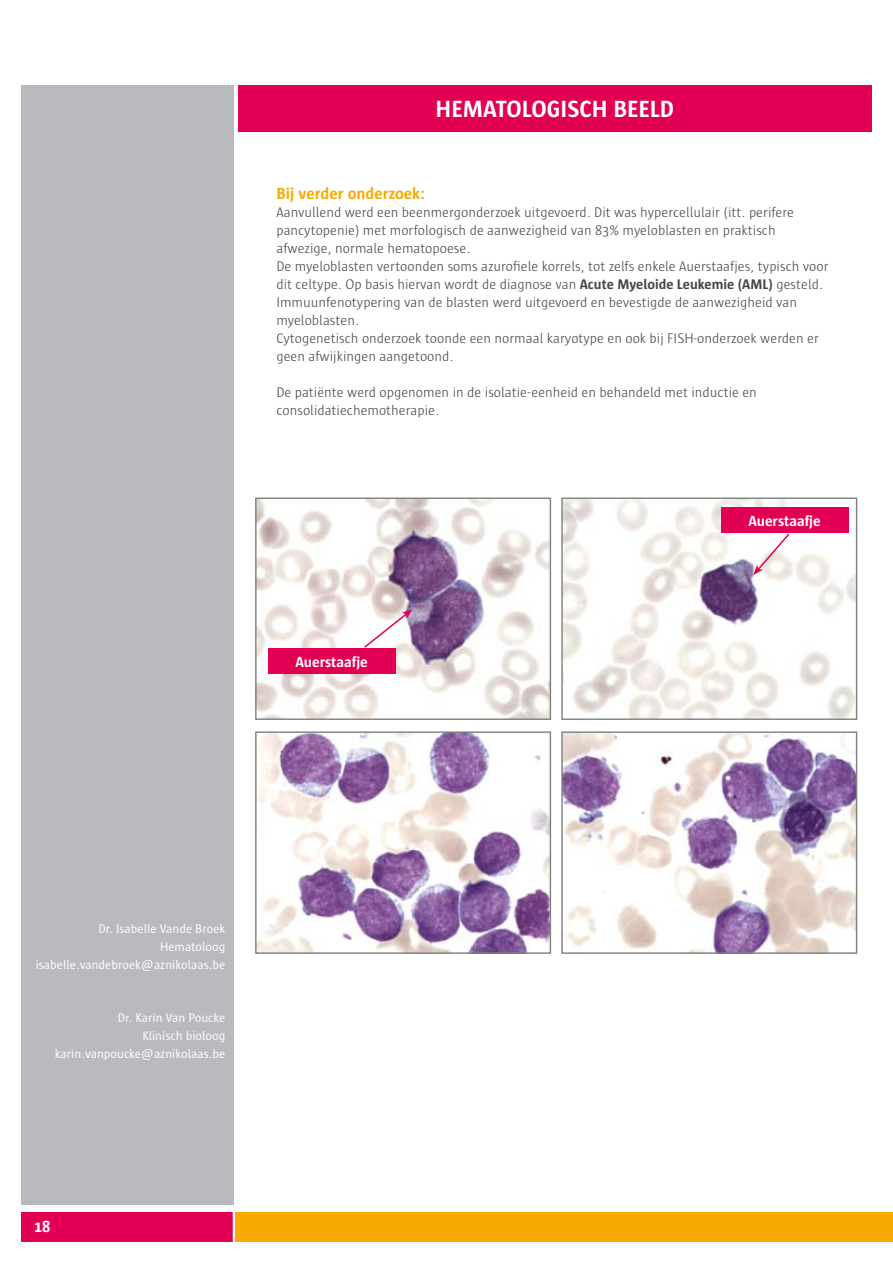
<style>
.page{position:relative;width:893px;height:1263px;background:#fff}
.page>*{position:absolute;margin:0;border:0;box-sizing:border-box;transform-origin:0 0}
.t1{font:700 24px "Sun";color:#fff}
.t2{font:700 16.5px "Sun";color:#f7aa00}
.t3{font:700 16.5px "Sun";color:#fff}
.t4{font:700 15px "Sun";color:#fff}
.t5{font:300 14.25px/18px "Sun";color:#454347}
.t6{font:12.75px/18px "Sun";color:#fff;text-align:right}
.s1{font-weight:700}
</style>
<div class="page">
<div style="left:21px;top:1212px;width:213px;height:30px;background:#e10053"></div>
<div style="left:234px;top:1212px;width:659px;height:30px;background:#f7aa00"></div>
<hr style="left:233px;top:1212px;width:2px;height:30px;background:#fff">
<div style="left:21px;top:85px;width:213px;height:1119px;background:#b9babd"></div>
<div style="left:238px;top:85px;width:634px;height:46px;background:#e10053"></div>
<img style="left:563px;top:733px;width:292px;height:219px">
<div style="left:561px;top:731px;width:296px;height:223px;border:1px solid #818181"></div>
<img style="left:257px;top:733px;width:292px;height:219px">
<div style="left:255px;top:731px;width:296px;height:223px;border:1px solid #818181"></div>
<img style="left:563px;top:499px;width:292px;height:219px">
<div style="left:561px;top:497px;width:296px;height:223px;border:1px solid #818181"></div>
<img style="left:257px;top:499px;width:292px;height:219px">
<div style="left:255px;top:497px;width:296px;height:223px;border:1px solid #818181"></div>
<div style="left:268px;top:648px;width:127px;height:26px;background:#e10053"></div>
<div style="left:721px;top:507px;width:127px;height:26px;background:#e10053"></div>
<svg style="left:362px;top:609px;width:50px;height:40px"></svg>
<svg style="left:753px;top:533px;width:38px;height:42px"></svg>
<h1 class="t1" style="left:436px;top:96px;width:43px">Hemato</h1>
<h1 class="t1" style="left:522px;top:96px;width:60px">log isch</h1>
<h1 class="t1" style="left:613px;top:96px;width:62px">beeld</h1>
<p class="t2" style="left:276px;top:185px;width:150px">Bij verder onderzoek:</p>
<p class="t5" style="left:276px;top:204px;width:554px">Aanvullend werd een beenmergonderzoek uitgevoerd. Dit was hypercellulair (itt. perifere pancytopenie) met morfologisch de aanwezigheid van 83% myeloblasten en praktisch afwezige, normale hematopoese.<br>De myeloblasten vertoonden soms azurofiele korrels, tot zelfs enkele Auerstaafjes, typisch voor dit celtype. Op basis hiervan wordt de diagnose van <span class="s1">Acute Myeloide Leukemie (AML)</span> gesteld.<br>Immuunfenotypering van de blasten werd uitgevoerd en bevestigde de aanwezigheid van myeloblasten.<br>Cytogenetisch onderzoek toonde een normaal karyotype en ook bij FISH-onderzoek werden er geen afwijkingen aangetoond.</p>
<p class="t5" style="left:276px;top:384px;width:482px">De patiënte werd opgenomen in de isolatie-eenheid en behandeld met inductie en consolidatiechemotherapie.</p>
<p class="t4" style="left:295px;top:653px;width:74px">Auerstaafje</p>
<p class="t4" style="left:748px;top:512px;width:74px">Auerstaafje</p>
<p class="t6" style="left:36px;top:920px;width:191px">Dr. Isabelle Vande Broek<br>Hematoloog isabelle.vandebroek@aznikolaas.be</p>
<p class="t6" style="left:55px;top:1009px;width:172px">Dr. Karin Van Poucke<br>Klinisch bioloog karin.vanpoucke@aznikolaas.be</p>
<p class="t3" style="left:34px;top:1218px;width:18px">18</p>
</div>
